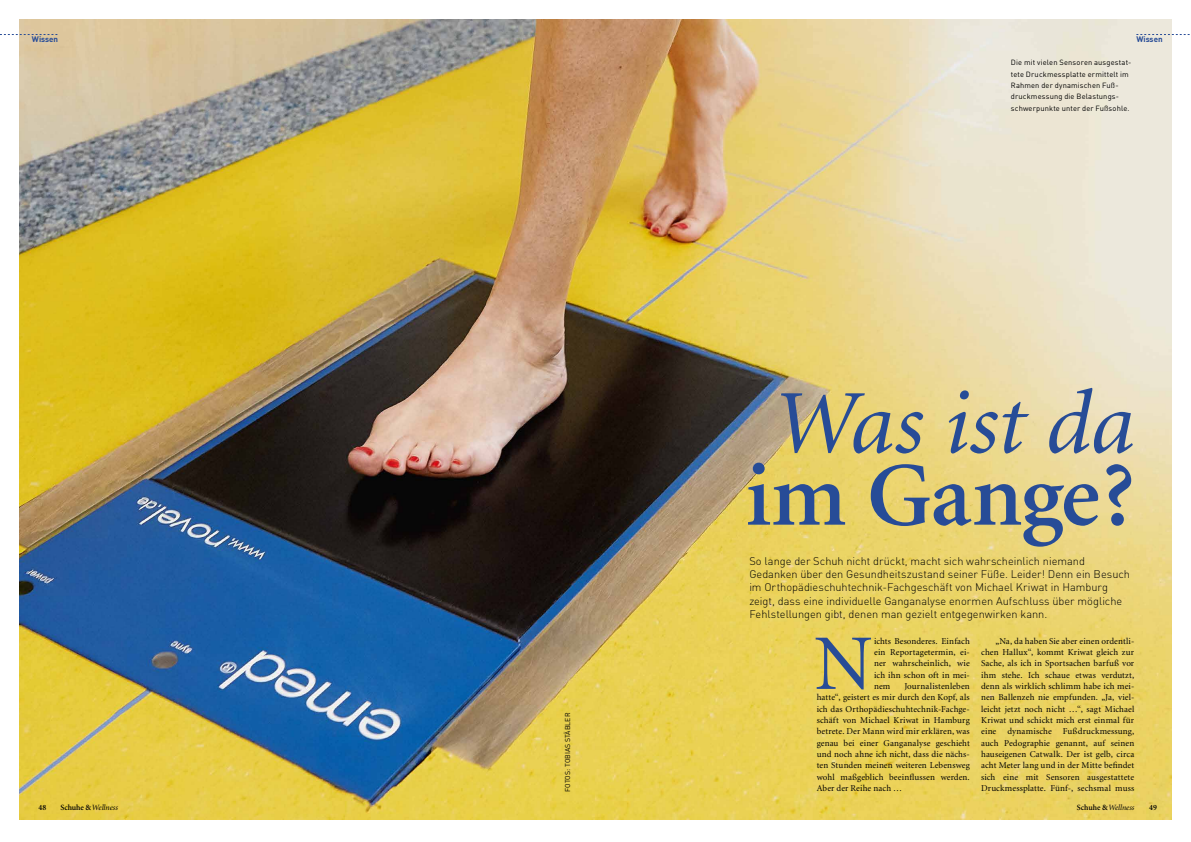
<style>
.page{position:relative;width:1191px;height:842px;background:#fff}
.page>*{position:absolute;margin:0;border:0;box-sizing:border-box;transform-origin:0 0}
.t1{font:italic 91px "Minion";letter-spacing:-.005em;color:#274c97}
.t2{font:600 91px "Minion";letter-spacing:-.01em;color:#274c97}
.t3{font:78.8px "Minion";color:#274c97}
.t4{font:300 11px/13.2px "DIN";color:#000}
.t5{font:9px/11.3px "Minion";letter-spacing:.01em;color:#000;text-align:justify}
.t6{font:italic 8px "Minion";color:#000}
.t7{font:700 8px "DIN";color:#274c97}
.t8{font:600 8px "Minion";color:#000}
.t9{font:7.5px/11.3px "DIN";letter-spacing:.02em;color:#000}
.t10{font:7px "DIN";color:#000}
.s1{font-weight:600;font-style:normal}
</style>
<div class="page">
<img style="left:20px;top:20px;width:1151px;height:799px">
<svg style="left:0;top:34px;width:57px;height:1px"></svg>
<svg style="left:1136px;top:34px;width:54px;height:1px"></svg>
<p class="t7" style="left:32px;top:34px;width:28px">Wissen</p>
<p class="t7" style="left:1136px;top:34px;width:28px">Wissen</p>
<p class="t9" style="left:1011px;top:57px;width:122px">Die mit vielen Sensoren ausgestat&shy;tete Druckmessplatte ermittelt im<br>Rahmen der dynamischen Fuß&shy;druckmessung die Belastungs&shy;schwerpunkte unter der Fußsohle.</p>
<h1 class="t1" style="left:773px;top:378px;width:362px">Was ist da</h1>
<h1 class="t2" style="left:746px;top:449px;width:390px">im Gange?</h1>
<p class="t10" style="left:564px;top:792px;width:80px;rotate:-90deg">FOTOS: TOBIAS STÄBLER</p>
<p class="t4" style="left:749px;top:554px;width:382px">So lange der Schuh nicht drückt, macht sich wahrscheinlich niemand Gedanken über den Gesundheitszustand seiner Füße. Leider! Denn ein Besuch im Orthopädieschuhtechnik-Fachgeschäft von Michael Kriwat in Hamburg zeigt, dass eine individuelle Ganganalyse enormen Aufschluss über mögliche Fehlstellungen gibt, denen man gezielt entgegenwirken kann.</p>
<h2 class="t3" style="left:814px;top:625px;width:60px">N</h2>
<p class="t5" style="left:874px;top:635px;width:97px">ichts Besonderes. Einfach ein Reportagetermin, ei&shy;ner wahrscheinlich, wie ich ihn schon oft in mei&shy;nem</p>
<p class="t5" style="left:816px;top:681px;width:155px;text-indent:88px">Journalistenleben hatte“, geistert es mir durch den Kopf, als ich das Orthopädieschuhtechnik-Fachge&shy;schäft von Michael Kriwat in Hamburg betrete. Der Mann wird mir erklären, was genau bei einer Ganganalyse geschieht und noch ahne ich nicht, dass die nächs&shy;ten Stunden meinen weiteren Lebensweg wohl maßgeblich beeinflussen werden.<br>Aber der Reihe nach …</p>
<p class="t5" style="left:981px;top:635px;width:155px;text-indent:14px">„Na, da haben Sie aber einen ordentli&shy;chen Hallux“, kommt Kriwat gleich zur Sache, als ich in Sportsachen barfuß vor ihm stehe. Ich schaue etwas verdutzt, denn als wirklich schlimm habe ich mei&shy;nen Ballenzeh nie empfunden. „Ja, viel&shy;leicht jetzt noch nicht …“, sagt Michael Kriwat und schickt mich erst einmal für eine dynamische Fußdruckmessung, auch Pedographie genannt, auf seinen hauseigenen Catwalk. Der ist gelb, circa acht Meter lang und in der Mitte befindet sich eine mit Sensoren ausgestattete Druckmessplatte. Fünf-, sechsmal muss</p>
<p class="t8" style="left:39px;top:804px;width:9px">48</p>
<p class="t6" style="left:60px;top:804px;width:59px"><span class="s1">Schuhe &amp;</span> Wellness</p>
<p class="t6" style="left:1077px;top:804px;width:59px"><span class="s1">Schuhe &amp;</span> Wellness</p>
<p class="t8" style="left:1149px;top:804px;width:9px">49</p>
</div>
